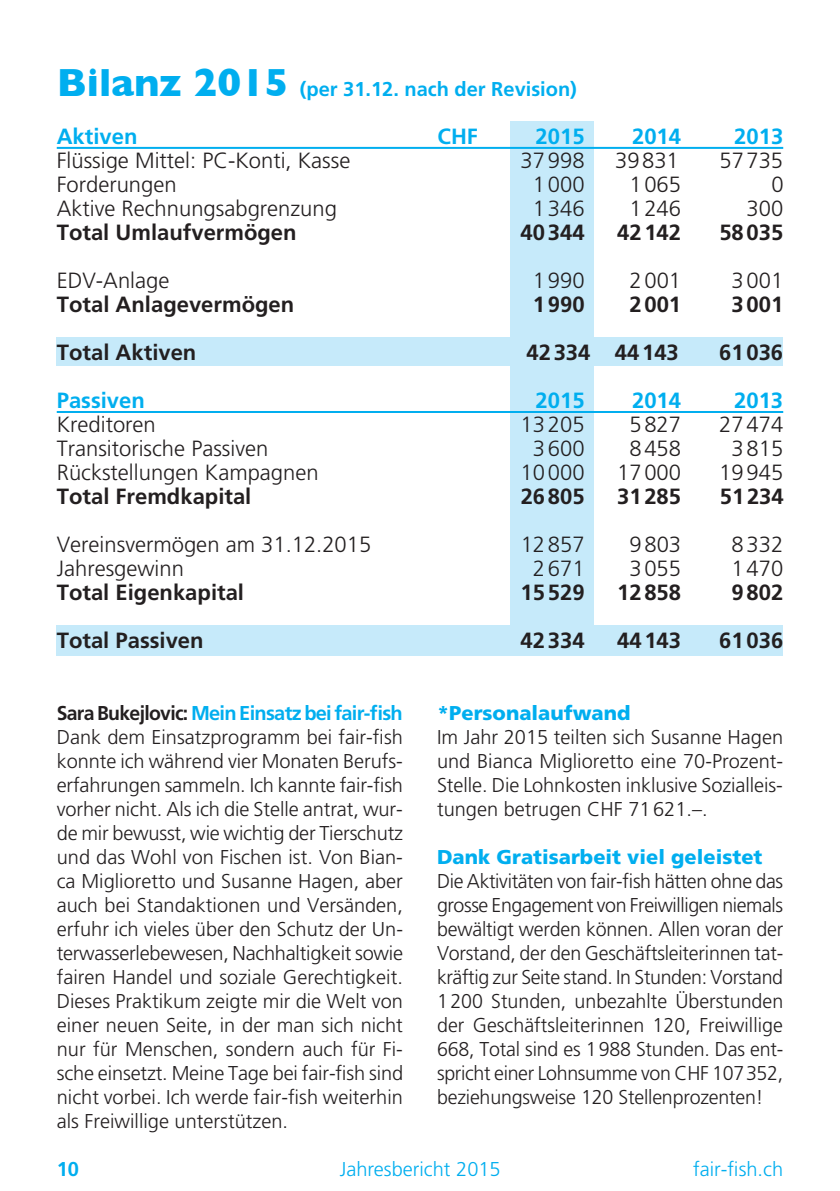
<style>
.page{position:relative;width:840px;height:1191px;background:#fff}
.page>*{position:absolute;margin:0;border:0;box-sizing:border-box;transform-origin:0 0}
.t1{font:300 22px "Frutiger";color:#231f20}
.t2{font:700 22px "Frutiger";color:#231f20}
.t3{font:700 22px "Frutiger";color:#00aeef}
.t4{font:300 20px/24px "Frutiger";letter-spacing:-.005em;color:#231f20;text-align:justify}
.t5{font:900 20px "Frutiger";color:#00aeef}
.t6{font:700 20px "Frutiger";color:#00aeef}
.t7{font:300 20px "Frutiger";color:#00aeef}
.s1{font-family:"Gill Sans";font-size:40px}
.s2{font-weight:700}
.s3{font-weight:700;color:#00aeef}
</style>
<div class="page">
<div style="left:510px;top:121px;width:83px;height:534px;background:#c6eafa"></div>
<div style="left:57px;top:625px;width:725px;height:30px;background:#c6eafa"></div>
<div style="left:57px;top:337px;width:725px;height:29px;background:#c6eafa"></div>
<hr style="left:57px;top:147px;width:725px;height:2px;background:#00aeef">
<hr style="left:57px;top:411px;width:725px;height:2px;background:#00aeef">
<p class="t6" style="left:57px;top:77px;width:521px"><span class="s1">Bilanz 2015</span> (per 31.12. nach der Revision)</p>
<p class="t3" style="left:57px;top:123px;width:82px">Aktiven</p>
<p class="t3" style="left:437px;top:123px;width:42px">CHF</p>
<p class="t3" style="left:535px;top:123px;width:50px">2015</p>
<p class="t3" style="left:631px;top:123px;width:50px">2014</p>
<p class="t3" style="left:733px;top:123px;width:50px">2013</p>
<p class="t1" style="left:57px;top:148px;width:295px">Flüssige Mittel: PC-Konti, Kasse</p>
<p class="t1" style="left:520px;top:148px;width:65px">37 998</p>
<p class="t1" style="left:615px;top:148px;width:65px">39831</p>
<p class="t1" style="left:719px;top:148px;width:65px">57735</p>
<p class="t1" style="left:57px;top:172px;width:121px">Forderungen</p>
<p class="t1" style="left:532px;top:172px;width:53px">1 000</p>
<p class="t1" style="left:629px;top:172px;width:53px">1 065</p>
<p class="t1" style="left:771px;top:172px;width:14px">0</p>
<p class="t1" style="left:57px;top:196px;width:281px">Aktive Rechnungsabgrenzung</p>
<p class="t1" style="left:532px;top:196px;width:53px">1 346</p>
<p class="t1" style="left:629px;top:196px;width:53px">1 246</p>
<p class="t1" style="left:746px;top:196px;width:38px">300</p>
<p class="t2" style="left:57px;top:219px;width:241px">Total Umlaufvermögen</p>
<p class="t2" style="left:520px;top:219px;width:65px">40 344</p>
<p class="t2" style="left:616px;top:219px;width:65px">42 142</p>
<p class="t2" style="left:719px;top:219px;width:65px">58 035</p>
<p class="t1" style="left:57px;top:268px;width:114px">EDV-Anlage</p>
<p class="t1" style="left:532px;top:268px;width:53px">1 990</p>
<p class="t1" style="left:629px;top:268px;width:53px">2 001</p>
<p class="t1" style="left:731px;top:268px;width:53px">3 001</p>
<p class="t2" style="left:57px;top:291px;width:239px">Total Anlagevermögen</p>
<p class="t2" style="left:532px;top:291px;width:53px">1 990</p>
<p class="t2" style="left:629px;top:291px;width:53px">2 001</p>
<p class="t2" style="left:731px;top:291px;width:53px">3 001</p>
<p class="t2" style="left:57px;top:339px;width:141px">Total Aktiven</p>
<p class="t2" style="left:526px;top:339px;width:154px">42 334 44 143</p>
<p class="t2" style="left:718px;top:339px;width:65px">61 036</p>
<p class="t3" style="left:57px;top:387px;width:90px">Passiven</p>
<p class="t3" style="left:535px;top:387px;width:50px">2015</p>
<p class="t3" style="left:631px;top:387px;width:50px">2014</p>
<p class="t3" style="left:733px;top:387px;width:50px">2013</p>
<p class="t1" style="left:57px;top:412px;width:100px">Kreditoren</p>
<p class="t1" style="left:520px;top:412px;width:65px">13 205</p>
<p class="t1" style="left:629px;top:412px;width:53px">5 827</p>
<p class="t1" style="left:718px;top:412px;width:65px">27 474</p>
<p class="t1" style="left:57px;top:436px;width:213px">Transitorische Passiven</p>
<p class="t1" style="left:532px;top:436px;width:53px">3 600</p>
<p class="t1" style="left:629px;top:436px;width:53px">8 458</p>
<p class="t1" style="left:731px;top:436px;width:53px">3 815</p>
<p class="t1" style="left:57px;top:460px;width:263px">Rückstellungen Kampagnen</p>
<p class="t1" style="left:520px;top:460px;width:65px">10 000</p>
<p class="t1" style="left:616px;top:460px;width:65px">17 000</p>
<p class="t1" style="left:719px;top:460px;width:65px">19 945</p>
<p class="t2" style="left:57px;top:483px;width:196px">Total Fremdkapital</p>
<p class="t2" style="left:520px;top:483px;width:65px">26 805</p>
<p class="t2" style="left:616px;top:483px;width:65px">31 285</p>
<p class="t2" style="left:719px;top:483px;width:65px">51 234</p>
<p class="t1" style="left:57px;top:532px;width:316px">Vereinsvermögen am 31.12.2015</p>
<p class="t1" style="left:520px;top:532px;width:65px">12 857</p>
<p class="t1" style="left:629px;top:532px;width:53px">9 803</p>
<p class="t1" style="left:731px;top:532px;width:53px">8 332</p>
<p class="t1" style="left:57px;top:556px;width:129px">Jahresgewinn</p>
<p class="t1" style="left:532px;top:556px;width:53px">2 671</p>
<p class="t1" style="left:629px;top:556px;width:53px">3 055</p>
<p class="t1" style="left:731px;top:556px;width:53px">1 470</p>
<p class="t2" style="left:57px;top:579px;width:189px">Total Eigenkapital</p>
<p class="t2" style="left:520px;top:579px;width:65px">15 529</p>
<p class="t2" style="left:616px;top:579px;width:65px">12 858</p>
<p class="t2" style="left:731px;top:579px;width:53px">9 802</p>
<p class="t2" style="left:57px;top:627px;width:148px">Total Passiven</p>
<p class="t2" style="left:520px;top:627px;width:65px">42 334</p>
<p class="t2" style="left:616px;top:627px;width:65px">44 143</p>
<p class="t2" style="left:719px;top:627px;width:65px">61 036</p>
<p class="t4" style="left:57px;top:701px;width:348px"><span class="s2">Sara Bukejlovic:</span> <span class="s3">Mein Einsatz bei fair-fish </span>Dank dem Einsatzprogramm bei fair-fish konnte ich während vier Monaten Berufs&shy;erfahrungen sammeln. Ich kannte fair-fish vorher nicht. Als ich die Stelle antrat, wur&shy;de mir bewusst, wie wichtig der Tierschutz und das Wohl von Fischen ist. Von Bian&shy;ca Miglioretto und Susanne Hagen, aber auch bei Standaktionen und Versänden, erfuhr ich vieles über den Schutz der Un&shy;terwasserlebewesen, Nachhaltigkeit sowie fairen Handel und soziale Gerechtigkeit.<br>Dieses Praktikum zeigte mir die Welt von einer neuen Seite, in der man sich nicht nur für Menschen, sondern auch für Fi&shy;sche einsetzt. Meine Tage bei fair-fish sind nicht vorbei. Ich werde fair-fish weiterhin als Freiwillige unterstützen.</p>
<p class="t5" style="left:437px;top:701px;width:195px">*Personalaufwand</p>
<p class="t4" style="left:437px;top:725px;width:347px">Im Jahr 2015 teilten sich Susanne Hagen und Bianca Miglioretto eine 70-Prozent-Stelle. Die Lohnkosten inklusive Sozialleis&shy;tungen betrugen CHF 71 621.–.</p>
<p class="t5" style="left:437px;top:845px;width:327px">Dank Gratisarbeit viel geleistet</p>
<p class="t4" style="left:437px;top:869px;width:347px">Die Aktivitäten von fair-fish hätten ohne das grosse Engagement von Freiwilligen niemals bewältigt werden können. Allen voran der Vorstand, der den Geschäftsleiterinnen tat&shy;kräftig zur Seite stand. In Stunden: Vorstand 1 200 Stunden, unbezahlte Überstunden der Geschäftsleiterinnen 120, Freiwillige 668, Total sind es 1988 Stunden. Das ent&shy;spricht einer Lohnsumme von CHF 107352, beziehungsweise 120 Stellenprozenten!</p>
<p class="t6" style="left:57px;top:1157px;width:24px">10</p>
<p class="t7" style="left:339px;top:1158px;width:162px">Jahresbericht 2015</p>
<p class="t7" style="left:692px;top:1158px;width:91px">fair-fish.ch</p>
</div>
